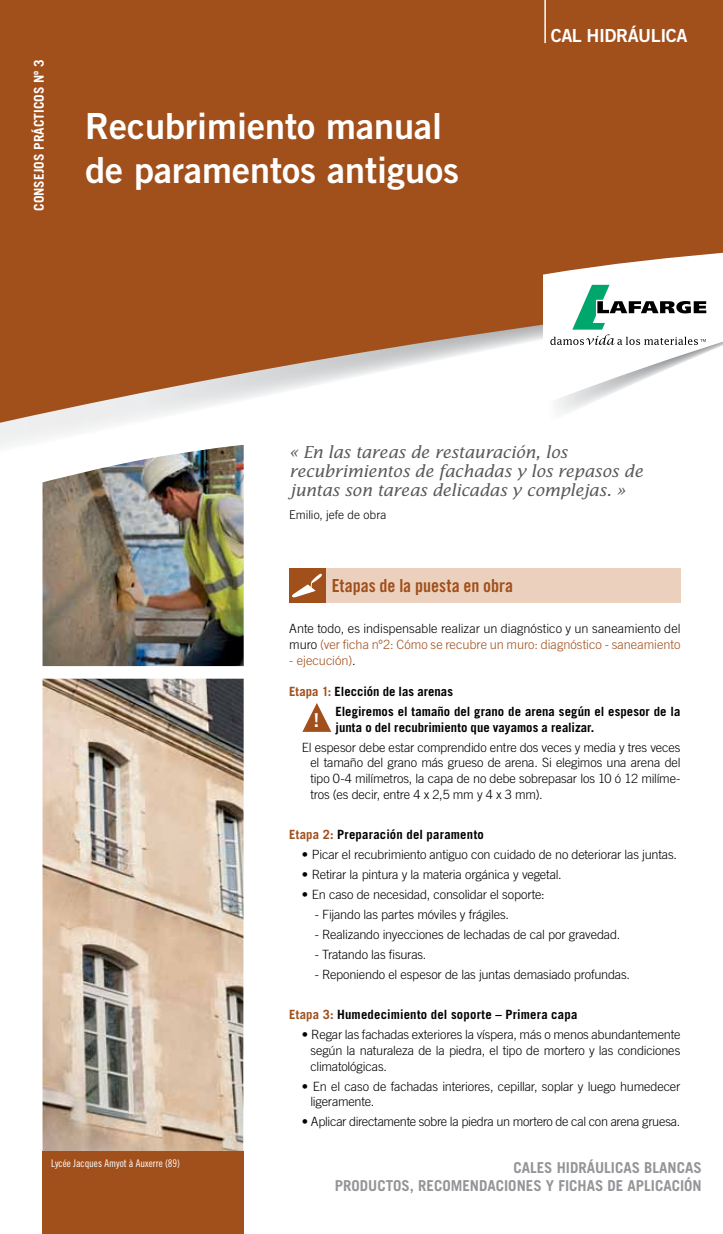
<style>
.page{position:relative;width:723px;height:1234px;background:#fff}
.page>*{position:absolute;margin:0;border:0;box-sizing:border-box;transform-origin:0 0}
.t1{font:36px/43.2px "Trade Gothic LT Std Bd 2";color:#fff}
.t2{font:700 19.05px "Trade Gothic LT Std";color:#fff}
.t3{font:18px "Trade Gothic LT Std Bd Cn 20";color:#a14f1b}
.t4{font:18px "Trade Gothic LT Std Bd 2";letter-spacing:-.025em;color:#fff}
.t5{font:italic 16.5px/18.8px "Lucida";letter-spacing:-.015em;color:#58595b}
.t6{font:700 15px "Trade Gothic LT Std";color:#939598}
.t7{font:700 13.5px "Trade Gothic LT Std";color:#fff}
.t8{font:300 12.75px/15.8px "Trade Gothic LT Std";letter-spacing:-.015em;color:#000}
.t9{font:700 12.75px/20px "Trade Gothic LT Std";letter-spacing:.005em;color:#000}
.t10{font:300 12.75px "Trade Gothic LT Std";color:#a14f1b}
.t11{font:300 12px "Trade Gothic LT Std";color:#000}
.t12{font:10.5px "Trade Gothic LT Std Cn 18";letter-spacing:.005em;color:#fff}
.s1{color:#a14f1b}
.s2{color:#000}
</style>
<div class="page">
<svg style="left:0;top:0;width:723px;height:435px;background:#ab6437"></svg>
<img style="left:43px;top:445px;width:201px;height:221px">
<div style="left:43px;top:1150px;width:201px;height:83px;background:#a14f1b"></div>
<img style="left:547px;top:404px;width:176px;height:20px">
<div style="left:289px;top:568px;width:391px;height:34px;background:#ead0bd"></div>
<div style="left:289px;top:568px;width:37px;height:34px;background:#a14f1b"></div>
<svg style="left:292px;top:573px;width:30px;height:24px"></svg>
<svg style="left:303px;top:703px;width:28px;height:28px"></svg>
<hr style="left:544px;top:0;width:2px;height:43px;background:#fff">
<img style="left:43px;top:678px;width:201px;height:472px">
<svg style="left:543px;top:251px;width:180px;height:153px"></svg>
<p class="t7" style="left:31px;top:211px;width:153px;rotate:-90deg">Consejos prácticos nº 3</p>
<h1 class="t1" style="left:85px;top:104px;width:375px">Recubrimiento manual de paramentos antiguos</h1>
<h3 class="t4" style="left:551px;top:24px;width:138px">CAL HIDRÁULICA</h3>
<p class="t5" style="left:289px;top:442px;width:355px">« En las tareas de restauración, los recubrimientos de fachadas y los repasos de juntas son tareas delicadas y complejas. »</p>
<p class="t11" style="left:289px;top:507px;width:99px">Emilio, jefe de obra</p>
<h3 class="t3" style="left:332px;top:574px;width:183px">Etapas de la puesta en obra</h3>
<p class="t8" style="left:289px;top:620px;width:393px">Ante todo, es indispensable realizar un diagnóstico y un saneamiento del muro <span class="s1">(ver ficha nº2: Cómo se recubre un muro: diagnóstico - saneamiento</span></p>
<p class="t10" style="left:289px;top:652px;width:68px">- ejecución)<span class="s2">.</span></p>
<p class="t9" style="left:336px;top:681px;width:346px;text-indent:-46px"><span class="s1">Etapa 1:</span> Elección de las arenas<br>Elegiremos el tamaño del grano de arena según el espesor de la</p>
<p class="t9" style="left:336px;top:716px;width:260px">junta o del recubrimiento que vayamos a realizar.</p>
<p class="t8" style="left:310px;top:738px;width:371px;text-align:justify;text-indent:-9px">El espesor debe estar comprendido entre dos veces y media y tres veces el tamaño del grano más grueso de arena. Si elegimos una arena del tipo 0-4 milímetros, la capa de no debe sobrepasar los 10 ó 12 milíme&shy;tros (es decir, entre 4 x 2,5 mm y 4 x 3 mm).</p>
<p class="t9" style="left:289px;top:824px;width:196px"><span class="s1">Etapa 2:</span> Preparación del paramento</p>
<p class="t8" style="left:302px;top:846px;width:377px">• Picar el recubrimiento antiguo con cuidado de no deteriorar las juntas.</p>
<p class="t8" style="left:302px;top:866px;width:261px">• Retirar la pintura y la materia orgánica y vegetal.</p>
<p class="t8" style="left:302px;top:886px;width:244px">• En caso de necesidad, consolidar el soporte:</p>
<p class="t8" style="left:315px;top:906px;width:196px">- Fijando las partes móviles y frágiles.</p>
<p class="t8" style="left:315px;top:926px;width:307px">- Realizando inyecciones de lechadas de cal por gravedad.</p>
<p class="t8" style="left:315px;top:946px;width:113px">- Tratando las fisuras.</p>
<p class="t8" style="left:315px;top:966px;width:317px">- Reponiendo el espesor de las juntas demasiado profundas.</p>
<p class="t9" style="left:289px;top:1004px;width:290px"><span class="s1">Etapa 3:</span> Humedecimiento del soporte – Primera capa</p>
<p class="t8" style="left:310px;top:1026px;width:371px;text-align:justify;text-indent:-9px">• Regar las fachadas exteriores la víspera, más o menos abundantemente según la naturaleza de la piedra, el tipo de mortero y las condiciones climatológicas.</p>
<p class="t8" style="left:310px;top:1077px;width:371px;text-indent:-9px">• En el caso de fachadas interiores, cepillar, soplar y luego humedecer ligeramente.</p>
<p class="t8" style="left:302px;top:1113px;width:380px">• Aplicar directamente sobre la piedra un mortero de cal con arena gruesa.</p>
<h2 class="t2" style="left:314px;top:708px;width:7px">!</h2>
<p class="t12" style="left:51px;top:1156px;width:130px">Lycée Jacques Amyot à Auxerre (89)</p>
<p class="t6" style="left:513px;top:1157px;width:17px">CALES</p>
<p class="t6" style="left:557px;top:1157px;width:9px">HIDRÁULI</p>
<p class="t6" style="left:615px;top:1157px;width:38px">CAS BLAN</p>
<p class="t6" style="left:677px;top:1157px;width:18px">CAS</p>
<p class="t6" style="left:335px;top:1175px;width:18px">PRODU</p>
<p class="t6" style="left:377px;top:1175px;width:95px">CTOS, RECOMENDA</p>
<p class="t6" style="left:496px;top:1175px;width:17px">CIONES</p>
<p class="t6" style="left:546px;top:1175px;width:41px">YFICHAS</p>
<p class="t6" style="left:607px;top:1175px;width:81px">DE APLICACIÓN</p>
</div>
